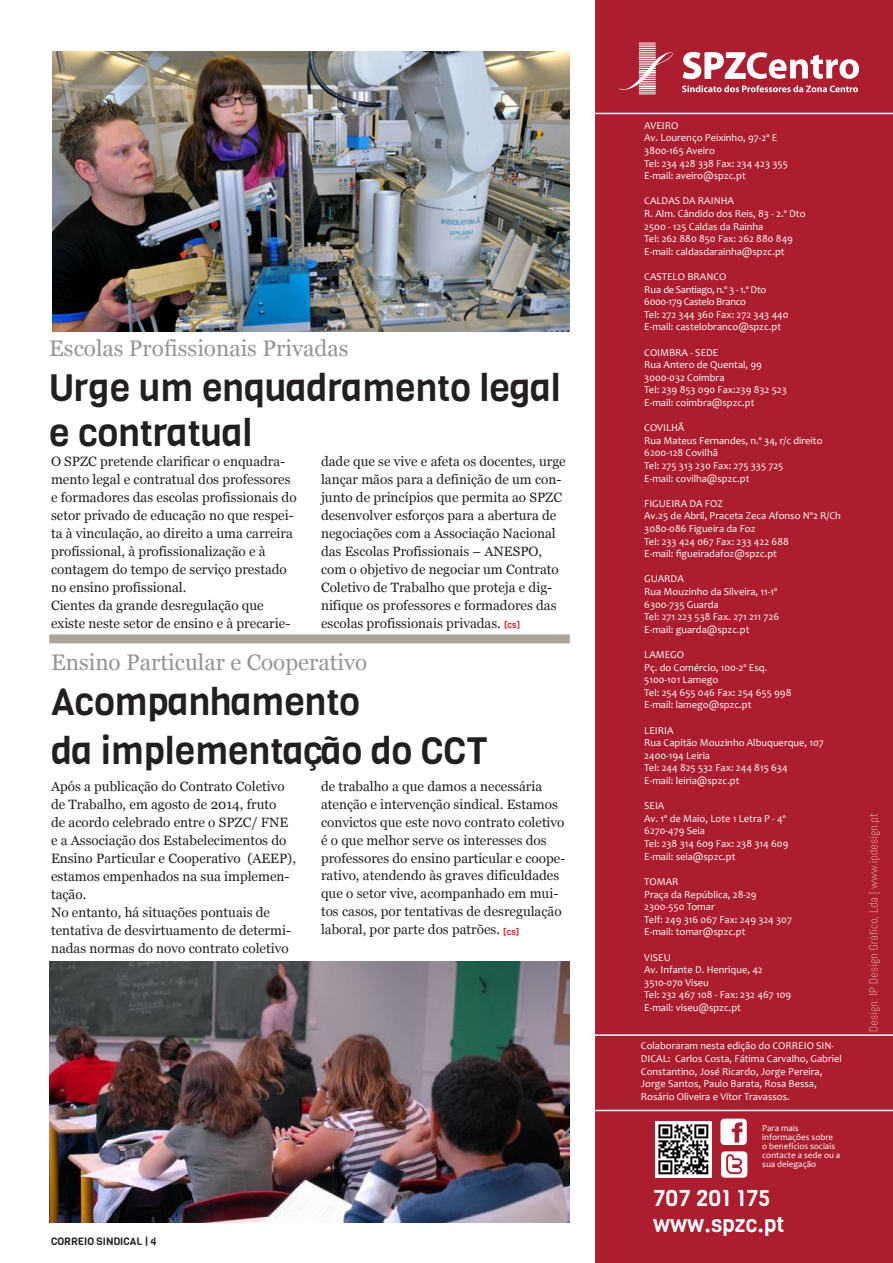
<style>
.page{position:relative;width:893px;height:1263px;background:#fff}
.page>*{position:absolute;margin:0;border:0;box-sizing:border-box;transform-origin:0 0}
.texto{font:37.5px/45px "Viga";color:#231f20}
.texto-2{font:22.5px "Georgia";color:#939598}
.t1{font:22.5px "Viga";color:#fff}
.texto-3{font:13.5px/18px "Georgia";color:#231f20}
.texto-4{font:10.5px/12.6px "Candara";color:#fff}
.texto-5{font:10.5px "Candara";letter-spacing:-.03em;color:#fff}
.t2{font:10.5px "Viga";color:#231f20}
.t3{font:9px/9px "Candara";color:#fff}
.s1{font-family:"Viga";font-size:9px;color:#d1232a}
</style>
<div class="page">
<img style="left:49px;top:961px;width:521px;height:261px">
<img style="left:53px;top:51px;width:517px;height:281px">
<div style="left:595px;top:0;width:298px;height:1263px;background:#ab1d2f"></div>
<hr style="left:595px;top:1110px;width:298px;height:1px;background:#fff">
<hr style="left:595px;top:113px;width:298px;height:1px;background:#fff">
<svg style="left:721px;top:1151px;width:26px;height:27px"></svg>
<svg style="left:720px;top:1118px;width:27px;height:27px"></svg>
<img style="left:655px;top:1121px;width:56px;height:56px">
<svg style="left:868px;top:814px;width:12px;height:217px"></svg>
<svg style="left:618px;top:43px;width:55px;height:52px"></svg>
<svg style="left:683px;top:52px;width:176px;height:27px"></svg>
<svg style="left:682px;top:85px;width:176px;height:7px"></svg>
<div style="left:49px;top:634px;width:521px;height:9px;background:#aba599"></div>
<hr style="left:590px;top:1034px;width:303px;height:2px;background:#fff">
<p class="texto-2" style="left:49px;top:336px;width:301px">Escolas Profissionais Privadas</p>
<p class="texto" style="left:49px;top:366px;width:513px">Urge um enquadramento legal e contratual</p>
<p class="texto-3" style="left:51px;top:453px;width:247px">O SPZC pretende clarificar o enquadra&shy;mento legal e contratual dos professores e formadores das escolas profissionais do setor privado de educação no que respei&shy;ta à vinculação, ao direito a uma carreira profissional, à profissionalização e à contagem do tempo de serviço prestado no ensino profissional.</p>
<p class="texto-3" style="left:51px;top:597px;width:241px">Cientes da grande desregulação que existe neste setor de ensino e à precarie-</p>
<p class="texto-3" style="left:321px;top:453px;width:246px">dade que se vive e afeta os docentes, urge lançar mãos para a definição de um con&shy;junto de princípios que permita ao SPZC desenvolver esforços para a abertura de negociações com a Associação Nacional das Escolas Profissionais – ANESPO, com o objetivo de negociar um Contrato Coletivo de Trabalho que proteja e dig&shy;nifique os professores e formadores das escolas profissionais privadas. <span class="s1">[cs]</span></p>
<p class="texto-2" style="left:51px;top:650px;width:318px">Ensino Particular e Cooperativo</p>
<p class="texto" style="left:51px;top:680px;width:310px">Acompanhamento</p>
<p class="texto" style="left:51px;top:728px;width:438px">da implementação do CCT</p>
<p class="texto-3" style="left:51px;top:777px;width:246px">Após a publicação do Contrato Coletivo de Trabalho, em agosto de 2014, fruto<br>de acordo celebrado entre o SPZC/ FNE e a Associação dos Estabelecimentos do Ensino Particular e Cooperativo (AEEP), estamos empenhados na sua implemen&shy;tação.</p>
<p class="texto-3" style="left:51px;top:903px;width:242px">No entanto, há situações pontuais de tentativa de desvirtuamento de determi&shy;nadas normas do novo contrato coletivo</p>
<p class="texto-3" style="left:321px;top:777px;width:246px">de trabalho a que damos a necessária atenção e intervenção sindical. Estamos convictos que este novo contrato coletivo é o que melhor serve os interesses dos professores do ensino particular e coope&shy;rativo, atendendo às graves dificuldades que o setor vive, acompanhado em mui&shy;tos casos, por tentativas de desregulação laboral, por parte dos patrões. <span class="s1">[cs]</span></p>
<p class="t2" style="left:51px;top:1234px;width:107px">CORREIO SINDICAL | 4</p>
<p class="texto-4" style="left:644px;top:119px;width:36px">AVEIRO</p>
<p class="texto-4" style="left:644px;top:132px;width:135px">Av. Lourenço Peixinho, 97-2º E</p>
<p class="texto-4" style="left:644px;top:144px;width:72px">3800-165 Aveiro</p>
<p class="texto-4" style="left:644px;top:157px;width:145px">Tel: 234 428 338 Fax: 234 423 355</p>
<p class="texto-4" style="left:644px;top:170px;width:103px">E-mail: aveiro@spzc.pt</p>
<p class="texto-4" style="left:644px;top:195px;width:91px">CALDAS DA RAINHA</p>
<p class="texto-4" style="left:644px;top:207px;width:163px">R. Alm. Cândido dos Reis, 83 - 2.º Dto</p>
<p class="texto-4" style="left:644px;top:220px;width:121px">2500 - 125 Caldas da Rainha</p>
<p class="texto-4" style="left:644px;top:233px;width:150px">Tel: 262 880 850 Fax: 262 880 849</p>
<p class="texto-4" style="left:644px;top:245px;width:142px">E-mail: caldasdarainha@spzc.pt</p>
<p class="texto-4" style="left:644px;top:270px;width:84px">CASTELO BRANCO</p>
<p class="texto-5" style="left:644px;top:283px;width:124px">Rua de Santiago, n.º 3 - 1.º Dto</p>
<p class="texto-5" style="left:644px;top:295px;width:103px">6000-179 Castelo Branco</p>
<p class="texto-4" style="left:644px;top:308px;width:146px">Tel: 272 344 360 Fax: 272 343 440</p>
<p class="texto-4" style="left:644px;top:321px;width:138px">E-mail: castelobranco@spzc.pt</p>
<p class="texto-4" style="left:644px;top:346px;width:76px">COIMBRA - SEDE</p>
<p class="texto-4" style="left:644px;top:359px;width:119px">Rua Antero de Quental, 99</p>
<p class="texto-4" style="left:644px;top:371px;width:82px">3000-032 Coimbra</p>
<p class="texto-4" style="left:644px;top:384px;width:144px">Tel: 239 853 090 Fax:239 832 523</p>
<p class="texto-4" style="left:644px;top:396px;width:112px">E-mail: coimbra@spzc.pt</p>
<p class="texto-4" style="left:644px;top:422px;width:42px">COVILHÃ</p>
<p class="texto-4" style="left:644px;top:434px;width:180px">Rua Mateus Fernandes, n.º 34, r/c direito</p>
<p class="texto-4" style="left:644px;top:447px;width:75px">6200-128 Covilhã</p>
<p class="texto-4" style="left:644px;top:459px;width:141px">Tel: 275 313 230 Fax: 275 335 725</p>
<p class="texto-4" style="left:644px;top:472px;width:107px">E-mail: covilha@spzc.pt</p>
<p class="texto-4" style="left:644px;top:497px;width:80px">FIGUEIRA DA FOZ</p>
<p class="texto-4" style="left:644px;top:510px;width:198px">Av.25 de Abril, Praceta Zeca Afonso Nº2 R/Ch</p>
<p class="texto-4" style="left:644px;top:522px;width:113px">3080-086 Figueira da Foz</p>
<p class="texto-4" style="left:644px;top:535px;width:146px">Tel: 233 424 067 Fax: 233 422 688</p>
<p class="texto-4" style="left:644px;top:548px;width:134px">E-mail: figueiradafoz@spzc.pt</p>
<p class="texto-4" style="left:644px;top:573px;width:41px">GUARDA</p>
<p class="texto-4" style="left:644px;top:585px;width:135px">Rua Mouzinho da Silveira, 11-1º</p>
<p class="texto-4" style="left:644px;top:598px;width:76px">6300-735 Guarda</p>
<p class="texto-4" style="left:644px;top:611px;width:136px">Tel: 271 223 538 Fax. 271 211 726</p>
<p class="texto-4" style="left:644px;top:623px;width:107px">E-mail: guarda@spzc.pt</p>
<p class="texto-4" style="left:644px;top:648px;width:41px">LAMEGO</p>
<p class="texto-4" style="left:644px;top:661px;width:125px">Pç. do Comércio, 100-2º Esq.</p>
<p class="texto-4" style="left:644px;top:674px;width:76px">5100-101 Lamego</p>
<p class="texto-4" style="left:644px;top:686px;width:149px">Tel: 254 655 046 Fax: 254 655 998</p>
<p class="texto-4" style="left:644px;top:699px;width:109px">E-mail: lamego@spzc.pt</p>
<p class="texto-4" style="left:644px;top:724px;width:31px">LEIRIA</p>
<p class="texto-4" style="left:644px;top:737px;width:181px">Rua Capitão Mouzinho Albuquerque, 107</p>
<p class="texto-4" style="left:644px;top:749px;width:67px">2400-194 Leiria</p>
<p class="texto-4" style="left:644px;top:762px;width:145px">Tel: 244 825 532 Fax: 244 815 634</p>
<p class="texto-4" style="left:644px;top:774px;width:97px">E-mail: leiria@spzc.pt</p>
<p class="texto-4" style="left:644px;top:800px;width:22px">SEIA</p>
<p class="texto-4" style="left:644px;top:812px;width:143px">Av. 1º de Maio, Lote 1 Letra P - 4º</p>
<p class="texto-4" style="left:644px;top:825px;width:62px">6270-479 Seia</p>
<p class="texto-4" style="left:644px;top:837px;width:146px">Tel: 238 314 609 Fax: 238 314 609</p>
<p class="texto-4" style="left:644px;top:850px;width:93px">E-mail: seia@spzc.pt</p>
<p class="texto-4" style="left:644px;top:875px;width:36px">TOMAR</p>
<p class="texto-4" style="left:644px;top:888px;width:114px">Praça da República, 28-29</p>
<p class="texto-4" style="left:644px;top:900px;width:72px">2300-550 Tomar</p>
<p class="texto-4" style="left:644px;top:913px;width:149px">Telf: 249 316 067 Fax: 249 324 307</p>
<p class="texto-4" style="left:644px;top:926px;width:103px">E-mail: tomar@spzc.pt</p>
<p class="texto-4" style="left:644px;top:951px;width:28px">VISEU</p>
<p class="texto-4" style="left:644px;top:963px;width:120px">Av. Infante D. Henrique, 42</p>
<p class="texto-4" style="left:644px;top:976px;width:66px">3510-070 Viseu</p>
<p class="texto-4" style="left:644px;top:989px;width:149px">Tel: 232 467 108 - Fax: 232 467 109</p>
<p class="texto-4" style="left:644px;top:1001px;width:98px">E-mail: viseu@spzc.pt</p>
<p class="texto-4" style="left:641px;top:1040px;width:203px">Colaboraram nesta edição do CORREIO SIN-DICAL: Carlos Costa, Fátima Carvalho, Gabriel Constantino, José Ricardo, Jorge Pereira, Jorge Santos, Paulo Barata, Rosa Bessa, Rosário Oliveira e Vítor Travassos.</p>
<p class="t3" style="left:762px;top:1124px;width:80px">Para mais informações sobre o benefícios sociais contacte a sede ou a sua delegação</p>
<p class="t1" style="left:653px;top:1183px;width:119px">707 201 175</p>
<p class="t1" style="left:653px;top:1209px;width:133px">www.spzc.pt</p>
</div>
